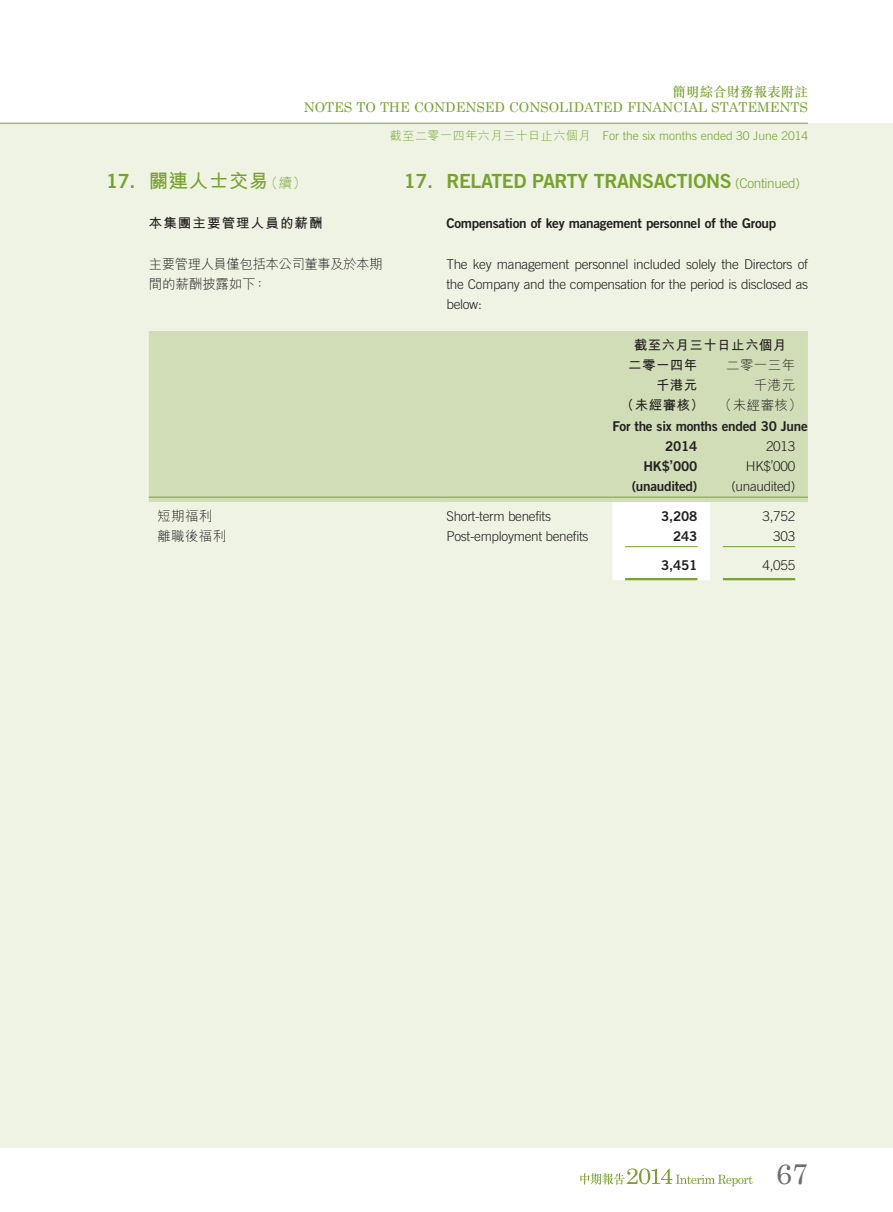
<style>
.page{position:relative;width:893px;height:1212px;background:#fff}
.page>*{position:absolute;margin:0;border:0;box-sizing:border-box;transform-origin:0 0}
.t1{font:28.5px "Century Schoolbook";color:#6c6d70}
.Heading_1{font:19.5px "Trade Gothic LT Std Bd 2";letter-spacing:-.02em;color:#78a22d}
.Heading_1-2{font:700 19.5px "M Hei HK";letter-spacing:.03em;color:#78a22d}
.Body_Text{font:300 13.5px/20.2px "Trade Gothic LT Std";letter-spacing:-.02em;color:#231f20;text-align:justify}
.Body_Text-2{font:13.5px "Trade Gothic LT Std Bd 2";letter-spacing:-.02em;color:#231f20}
.t2{font:13.5px "Century Schoolbook";color:#78a22d}
.Heading_2{font:13.5px "Trade Gothic LT Std Bd 2";letter-spacing:-.02em;color:#231f20}
.C_Body_Text{font:300 13.5px/20.2px "M Hei HK";letter-spacing:-.04em;color:#231f20}
.Body_Text-3{font:700 13.5px "M Hei HK";letter-spacing:.03em;color:#231f20}
.Body_Text-4{font:300 13.5px "M Hei HK";letter-spacing:.03em;color:#231f20}
.C_Heading_2{font:700 13.5px "M Hei HK";letter-spacing:.08em;color:#231f20}
.t3{font:500 13.5px "M Sung HK";letter-spacing:.005em;color:#78a22d}
.t4{font:300 12px "Trade Gothic LT Std";color:#78a22d}
.s1{font-family:"M Hei HK"}
.s2{font-family:"Trade Gothic LT Std Bd 2";font-weight:400}
.s3{font-weight:300;font-size:13.5px}
.s4{font-family:"Trade Gothic LT Std";font-weight:300;font-size:13.5px}
</style>
<div class="page">
<div style="left:0;top:123px;width:893px;height:1025px;background:#eef3e3"></div>
<hr style="left:0;top:123px;width:808px;height:1px;background:#78a22d">
<svg style="left:580px;top:1168px;width:173px;height:18px"></svg>
<div style="left:149px;top:331px;width:659px;height:171px;background:#d0ddb6"></div>
<div style="left:612px;top:502px;width:98px;height:78px;background:#fff"></div>
<hr style="left:149px;top:497px;width:297px;height:1px;background:#78a22d">
<hr style="left:446px;top:497px;width:166px;height:1px;background:#78a22d">
<hr style="left:612px;top:497px;width:98px;height:1px;background:#78a22d">
<hr style="left:710px;top:497px;width:98px;height:1px;background:#78a22d">
<hr style="left:625px;top:546px;width:72px;height:1px;background:#78a22d">
<hr style="left:723px;top:546px;width:72px;height:1px;background:#78a22d">
<hr style="left:625px;top:578px;width:72px;height:2px;background:#78a22d">
<hr style="left:723px;top:578px;width:72px;height:2px;background:#78a22d">
<p class="t3" style="left:673px;top:82px;width:137px">簡明綜合財務報表附註</p>
<p class="t2" style="left:304px;top:99px;width:506px">NOTES TO THE CONDENSED CONSOLIDATED FINANCIAL STATEMENTS</p>
<p class="t4" style="left:390px;top:129px;width:420px"><span class="s1">截至二零一四年六月三十日止六個月</span> For the six months ended 30 June 2014</p>
<p class="Heading_1-2" style="left:106px;top:166px;width:201px"><span class="s2">17.</span> 關連人士交易<span class="s3">（續）</span></p>
<p class="C_Heading_2" style="left:149px;top:213px;width:175px">本集團主要管理人員的薪酬</p>
<p class="C_Body_Text" style="left:149px;top:253px;width:235px">主要管理人員僅包括本公司董事及於本期間的薪酬披露如下：</p>
<p class="Heading_1" style="left:404px;top:168px;width:397px">17. RELATED PARTY TRANSACTIONS <span class="s4">(Continued)</span></p>
<p class="Heading_2" style="left:446px;top:215px;width:331px">Compensation of key management personnel of the Group</p>
<p class="Body_Text" style="left:446px;top:253px;width:363px">The key management personnel included solely the Directors of the Company and the compensation for the period is disclosed as below:</p>
<p class="Body_Text-3" style="left:634px;top:335px;width:154px">截至六月三十日止六個月</p>
<p class="Body_Text-3" style="left:628px;top:355px;width:71px">二零一四年</p>
<p class="Body_Text-4" style="left:726px;top:358px;width:71px">二零一三年</p>
<p class="Body_Text-3" style="left:656px;top:375px;width:43px">千港元</p>
<p class="Body_Text-4" style="left:754px;top:378px;width:43px">千港元</p>
<p class="Body_Text-3" style="left:620px;top:395px;width:85px">（未經審核）</p>
<p class="Body_Text-4" style="left:718px;top:398px;width:85px">（未經審核）</p>
<p class="Body_Text-2" style="left:612px;top:417px;width:197px">For the six months ended 30 June</p>
<p class="Body_Text-2" style="left:665px;top:438px;width:34px">2014</p>
<p class="Body_Text" style="left:766px;top:436px;width:31px">2013</p>
<p class="Body_Text-2" style="left:643px;top:458px;width:55px">HK$’000</p>
<p class="Body_Text" style="left:746px;top:456px;width:51px">HK$’000</p>
<p class="Body_Text-2" style="left:632px;top:478px;width:67px">(unaudited)</p>
<p class="Body_Text" style="left:731px;top:476px;width:65px">(unaudited)</p>
<p class="Body_Text-4" style="left:157px;top:509px;width:57px">短期福利</p>
<p class="Body_Text" style="left:446px;top:505px;width:106px">Short-term benefits</p>
<p class="Body_Text-2" style="left:661px;top:507px;width:38px">3,208</p>
<p class="Body_Text" style="left:763px;top:505px;width:34px">3,752</p>
<p class="Body_Text-4" style="left:157px;top:529px;width:71px">離職後福利</p>
<p class="Body_Text" style="left:446px;top:526px;width:144px">Post-employment benefits</p>
<p class="Body_Text-2" style="left:673px;top:528px;width:26px">243</p>
<p class="Body_Text" style="left:773px;top:526px;width:23px">303</p>
<p class="Body_Text-2" style="left:661px;top:557px;width:38px">3,451</p>
<p class="Body_Text" style="left:763px;top:555px;width:34px">4,055</p>
<h1 class="t1" style="left:776px;top:1156px;width:33px">67</h1>
</div>
